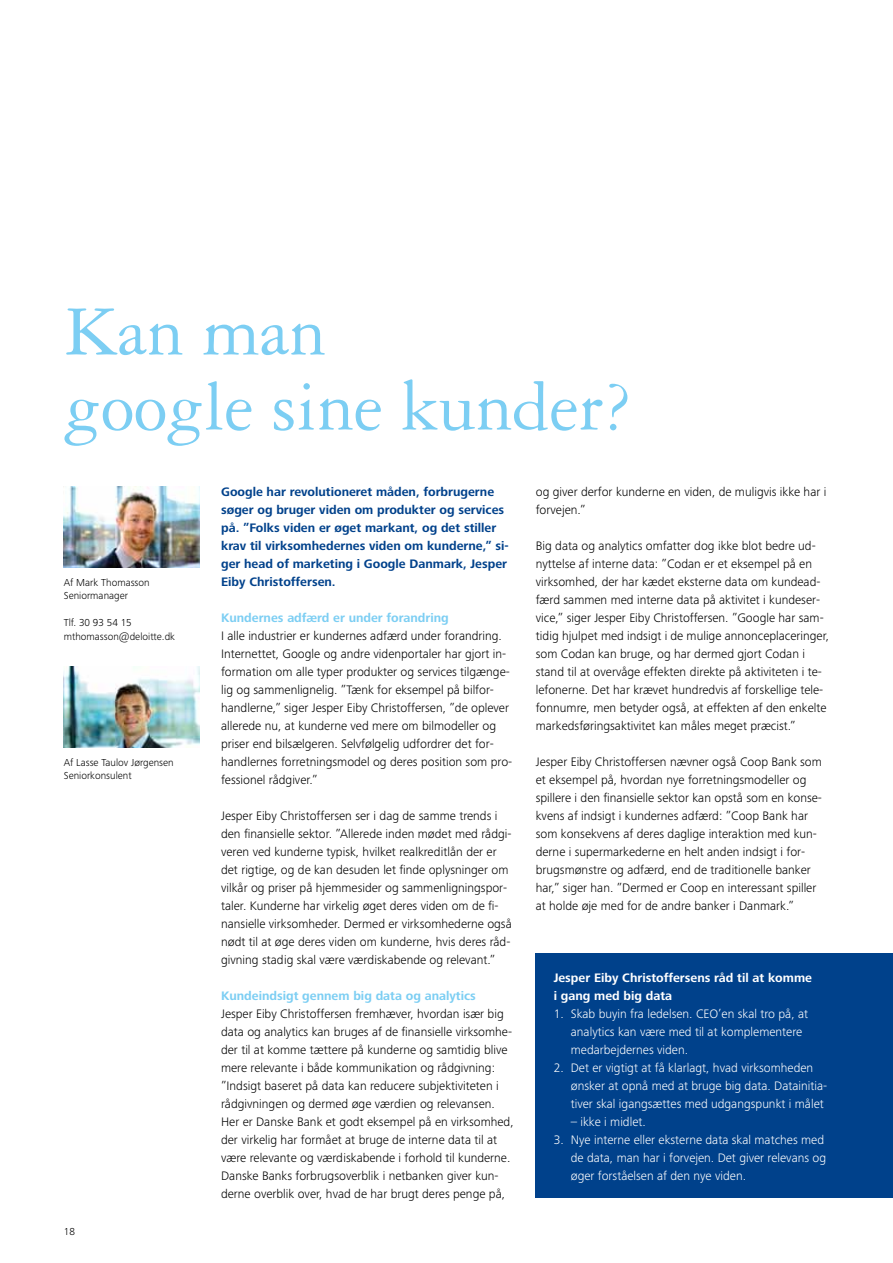
<style>
.page{position:relative;width:893px;height:1263px;background:#fff}
.page>*{position:absolute;margin:0;border:0;box-sizing:border-box;transform-origin:0 0}
.t1{font:75px/75px "Garamond 3 LT Std";letter-spacing:-.005em;color:#7ccef3}
.t2{font:300 12.75px/18px "Frutiger Next Pro";color:#000}
.t3{font:300 12.75px/18px "Frutiger Next Pro";color:#fff}
.t4{font:700 12.75px/18px "Frutiger Next Pro";color:#00418b}
.t5{font:700 12.75px "Frutiger Next Pro";color:#7ccef3}
.t6{font:700 12.75px/18px "Frutiger Next Pro";color:#fff}
.t7{font:300 10.5px/13.5px "Frutiger Next Pro";color:#000}
</style>
<div class="page">
<img style="left:64px;top:487px;width:136px;height:81px">
<img style="left:64px;top:667px;width:136px;height:81px">
<div style="left:536px;top:954px;width:357px;height:244px;background:#00418b"></div>
<h1 class="t1" style="left:64px;top:295px;width:570px">Kan man<br>google sine kunder?</h1>
<p class="t7" style="left:64px;top:575px;width:87px">Af Mark Thomasson<br>Seniormanager</p>
<p class="t7" style="left:64px;top:616px;width:113px">Tlf. 30 93 54 15 mthomasson@deloitte.dk</p>
<p class="t7" style="left:64px;top:755px;width:111px">Af Lasse Taulov Jørgensen<br>Seniorkonsulent</p>
<p class="t7" style="left:64px;top:1224px;width:13px">18</p>
<p class="t4" style="left:221px;top:482px;width:289px">Google har revolutioneret måden, forbrugerne søger og bruger viden om produkter og services på. ”Folks viden er øget markant, og det stiller krav til virksomhedernes viden om kunderne,” si&shy;ger head of marketing i Google Danmark, Jesper Eiby Christoffersen.</p>
<p class="t5" style="left:221px;top:610px;width:229px">Kundernes adfærd er under forandring</p>
<p class="t2" style="left:221px;top:626px;width:293px">I alle industrier er kundernes adfærd under forandring.<br>Internettet, Google og andre videnportaler har gjort in&shy;formation om alle typer produkter og services tilgænge&shy;lig og sammenlignelig. ”Tænk for eksempel på bilfor&shy;handlerne,” siger Jesper Eiby Christoffersen, ”de oplever allerede nu, at kunderne ved mere om bilmodeller og priser end bilsælgeren. Selvfølgelig udfordrer det for&shy;handlernes forretningsmodel og deres position som pro&shy;fessionel rådgiver.”</p>
<p class="t2" style="left:221px;top:806px;width:292px">Jesper Eiby Christoffersen ser i dag de samme trends i den finansielle sektor. ”Allerede inden mødet med rådgi&shy;veren ved kunderne typisk, hvilket realkreditlån der er det rigtige, og de kan desuden let finde oplysninger om vilkår og priser på hjemmesider og sammenligningspor&shy;taler. Kunderne har virkelig øget deres viden om de fi&shy;nansielle virksomheder. Dermed er virksomhederne også nødt til at øge deres viden om kunderne, hvis deres råd&shy;givning stadig skal være værdiskabende og relevant.”</p>
<p class="t5" style="left:221px;top:988px;width:256px">Kundeindsigt gennem big data og analytics</p>
<p class="t2" style="left:221px;top:1004px;width:294px">Jesper Eiby Christoffersen fremhæver, hvordan især big data og analytics kan bruges af de finansielle virksomhe&shy;der til at komme tættere på kunderne og samtidig blive mere relevante i både kommunikation og rådgivning: ”Indsigt baseret på data kan reducere subjektiviteten i rådgivningen og dermed øge værdien og relevansen.<br>Her er Danske Bank et godt eksempel på en virksomhed, der virkelig har formået at bruge de interne data til at være relevante og værdiskabende i forhold til kunderne.<br>Danske Banks forbrugsoverblik i netbanken giver kun&shy;derne overblik over, hvad de har brugt deres penge på,</p>
<p class="t2" style="left:536px;top:483px;width:292px">og giver derfor kunderne en viden, de muligvis ikke har i forvejen.”</p>
<p class="t2" style="left:536px;top:537px;width:295px">Big data og analytics omfatter dog ikke blot bedre ud&shy;nyttelse af interne data: ”Codan er et eksempel på en virksomhed, der har kædet eksterne data om kundead&shy;færd sammen med interne data på aktivitet i kundeser&shy;vice,” siger Jesper Eiby Christoffersen. ”Google har sam&shy;tidig hjulpet med indsigt i de mulige annonceplaceringer, som Codan kan bruge, og har dermed gjort Codan i stand til at overvåge effekten direkte på aktiviteten i te&shy;lefonerne. Det har krævet hundredvis af forskellige tele&shy;fonnumre, men betyder også, at effekten af den enkelte markedsføringsaktivitet kan måles meget præcist.”</p>
<p class="t2" style="left:536px;top:753px;width:288px">Jesper Eiby Christoffersen nævner også Coop Bank som et eksempel på, hvordan nye forretningsmodeller og spillere i den finansielle sektor kan opstå som en konse&shy;kvens af indsigt i kundernes adfærd: ”Coop Bank har som konsekvens af deres daglige interaktion med kun&shy;derne i supermarkederne en helt anden indsigt i for&shy;brugsmønstre og adfærd, end de traditionelle banker har,” siger han. ”Dermed er Coop en interessant spiller at holde øje med for de andre banker i Danmark.”</p>
<p class="t6" style="left:554px;top:968px;width:260px">Jesper Eiby Christoffersens råd til at komme i gang med big data</p>
<p class="t3" style="left:571px;top:1004px;width:239px;text-indent:-17px">1. Skab buyin fra ledelsen. CEO’en skal tro på, at analytics kan være med til at komplementere medarbejdernes viden.</p>
<p class="t3" style="left:571px;top:1058px;width:258px;text-indent:-17px">2. Det er vigtigt at få klarlagt, hvad virksomheden ønsker at opnå med at bruge big data. Datainitia&shy;tiver skal igangsættes med udgangspunkt i målet</p>
<p class="t3" style="left:571px;top:1112px;width:77px">– ikke i midlet.</p>
<p class="t3" style="left:571px;top:1130px;width:257px;text-indent:-17px">3. Nye interne eller eksterne data skal matches med de data, man har i forvejen. Det giver relevans og øger forståelsen af den nye viden.</p>
</div>
